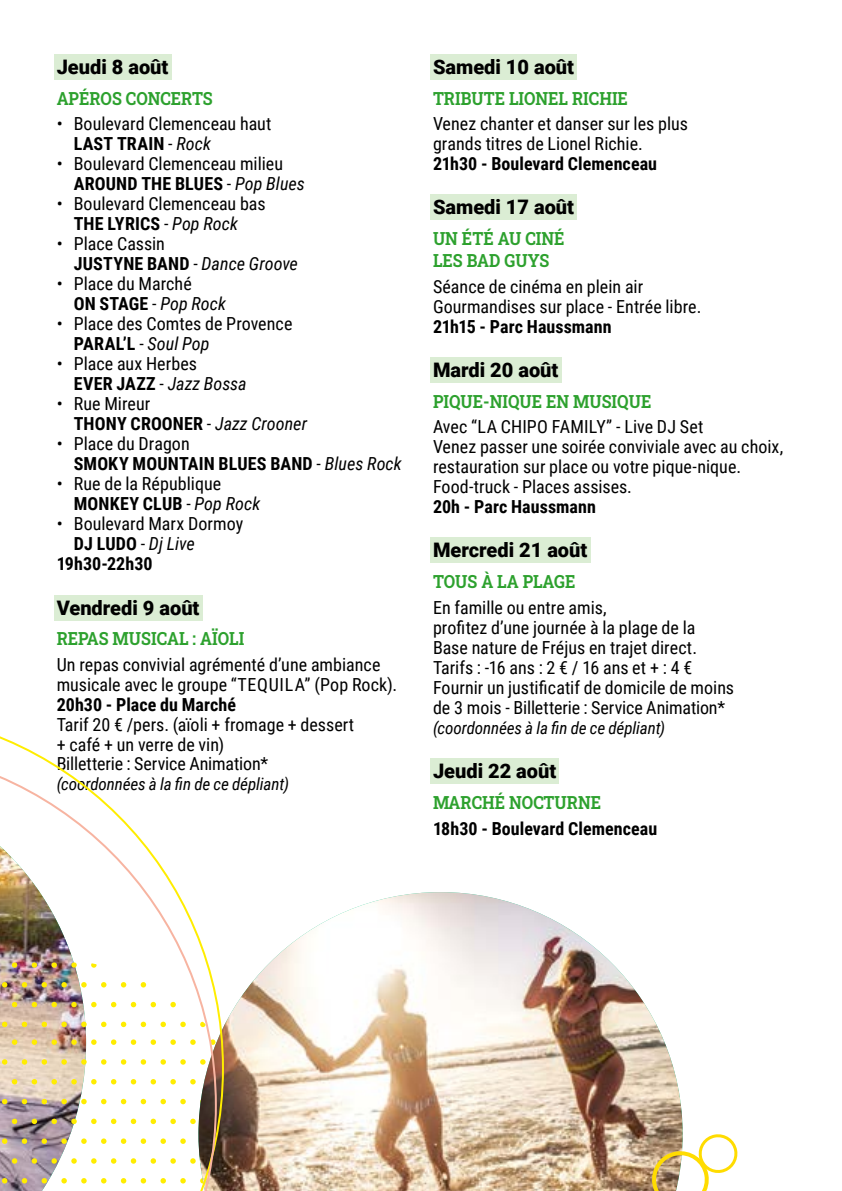
<style>
.page{position:relative;width:842px;height:1191px;background:#fff}
.page>*{position:absolute;margin:0;border:0;box-sizing:border-box;transform-origin:0 0}
.t1{font:900 20px "Roboto";color:#000}
.t2{font:18px/20px "Roboto Condensed";color:#000}
.t3{font:700 18px/20px "Roboto Condensed";letter-spacing:.005em;color:#000}
.t4{font:700 18px/21.6px "Roboto Slab";color:#2da12e;scale:.9 1}
.t5{font:italic 17px "Roboto Condensed";letter-spacing:-.005em;color:#000}
.s1{font-weight:700}
.s2{font-style:italic}
.s3{font-weight:400}
.s4{font-weight:400;font-style:italic}
</style>
<div class="page">
<img style="left:224px;top:892px;width:459px;height:299px">
<div style="left:54px;top:54px;width:117px;height:26px;background:#dbedd4"></div>
<div style="left:54px;top:594px;width:148px;height:26px;background:#dbedd4"></div>
<div style="left:430px;top:54px;width:147px;height:26px;background:#dbedd4"></div>
<div style="left:430px;top:194px;width:147px;height:26px;background:#dbedd4"></div>
<div style="left:430px;top:357px;width:131px;height:25px;background:#dbedd4"></div>
<div style="left:430px;top:537px;width:160px;height:26px;background:#dbedd4"></div>
<div style="left:430px;top:758px;width:129px;height:26px;background:#dbedd4"></div>
<svg style="left:652px;top:1134px;width:85px;height:57px"></svg>
<svg style="left:0;top:736px;width:224px;height:455px"></svg>
<img style="left:0;top:747px;width:217px;height:444px">
<p class="t1" style="left:57px;top:53px;width:113px">Jeudi 8 août</p>
<p class="t4" style="left:57px;top:87px;width:175px">APÉROS CONCERTS</p>
<p class="t2" style="left:74px;top:113px;width:199px;text-indent:-17px">• Boulevard Clemenceau haut<br><span class="s1">LAST TRAIN</span> - <span class="s2">Rock</span></p>
<p class="t2" style="left:74px;top:153px;width:233px;text-indent:-17px">• Boulevard Clemenceau milieu<br><span class="s1">AROUND THE BLUES</span> - <span class="s2">Pop Blues</span></p>
<p class="t2" style="left:57px;top:193px;width:210px;text-align:center">• Boulevard Clemenceau bas<br><span class="s1">THE LYRICS</span> - <span class="s2">Pop Rock</span></p>
<p class="t2" style="left:74px;top:233px;width:226px;text-indent:-17px">• Place Cassin<br><span class="s1">JUSTYNE BAND</span> - <span class="s2">Dance Groove</span></p>
<p class="t2" style="left:74px;top:273px;width:154px;text-indent:-17px">• Place du Marché<br><span class="s1">ON STAGE</span> - <span class="s2">Pop Rock</span></p>
<p class="t2" style="left:74px;top:313px;width:220px;text-indent:-17px">• Place des Comtes de Provence<br><span class="s1">PARAL’L</span> - <span class="s2">Soul Pop</span></p>
<p class="t2" style="left:74px;top:353px;width:174px;text-indent:-17px">• Place aux Herbes<br><span class="s1">EVER JAZZ</span> - <span class="s2">Jazz Bossa</span></p>
<p class="t3" style="left:74px;top:393px;width:235px;text-indent:-17px"><span class="s3">• Rue Mireur<br></span>THONY CROONER <span class="s3">-</span> <span class="s4">Jazz Crooner</span></p>
<p class="t3" style="left:74px;top:433px;width:330px;text-indent:-17px"><span class="s3">• Place du Dragon<br></span>SMOKY MOUNTAIN BLUES BAND <span class="s3">-</span> <span class="s4">Blues Rock</span></p>
<p class="t2" style="left:74px;top:473px;width:188px;text-indent:-17px">• Rue de la République<br><span class="s1">MONKEY CLUB</span> - <span class="s2">Pop Rock</span></p>
<p class="t2" style="left:57px;top:513px;width:188px">• Boulevard Marx Dormoy</p>
<p class="t3" style="left:74px;top:533px;width:123px">DJ LUDO <span class="s3">-</span> <span class="s4">Dj Live</span></p>
<p class="t3" style="left:57px;top:553px;width:97px">19h30-22h30</p>
<p class="t1" style="left:57px;top:593px;width:144px">Vendredi 9 août</p>
<p class="t4" style="left:57px;top:627px;width:210px">REPAS MUSICAL : AÏOLI</p>
<p class="t2" style="left:57px;top:654px;width:342px">Un repas convivial agrémenté d’une ambiance musicale avec le groupe “TEQUILA” (Pop Rock).</p>
<p class="t3" style="left:57px;top:694px;width:181px">20h30 - Place du Marché</p>
<p class="t2" style="left:57px;top:714px;width:299px">Tarif 20 € /pers. (aïoli + fromage + dessert + café + un verre de vin)<br>Billetterie : Service Animation*</p>
<p class="t5" style="left:57px;top:772px;width:234px">(coordonnées à la fin de ce dépliant)</p>
<p class="t1" style="left:433px;top:53px;width:143px">Samedi 10 août</p>
<p class="t4" style="left:433px;top:87px;width:218px">TRIBUTE LIONEL RICHIE</p>
<p class="t2" style="left:433px;top:113px;width:257px">Venez chanter et danser sur les plus grands titres de Lionel Richie.</p>
<p class="t3" style="left:433px;top:153px;width:226px">21h30 - Boulevard Clemenceau</p>
<p class="t1" style="left:433px;top:193px;width:143px">Samedi 17 août</p>
<p class="t4" style="left:433px;top:227px;width:148px">UN ÉTÉ AU CINÉ<br>LES BAD GUYS</p>
<p class="t2" style="left:433px;top:275px;width:270px">Séance de cinéma en plein air<br>Gourmandises sur place - Entrée libre.</p>
<p class="t3" style="left:433px;top:315px;width:180px">21h15 - Parc Haussmann</p>
<p class="t1" style="left:433px;top:355px;width:127px">Mardi 20 août</p>
<p class="t4" style="left:433px;top:390px;width:244px">PIQUE-NIQUE EN MUSIQUE</p>
<p class="t2" style="left:433px;top:416px;width:352px">Avec “LA CHIPO FAMILY” - Live DJ Set<br>Venez passer une soirée conviviale avec au choix, restauration sur place ou votre pique-nique.<br>Food-truck - Places assises.</p>
<p class="t3" style="left:433px;top:496px;width:165px">20h - Parc Haussmann</p>
<p class="t1" style="left:433px;top:536px;width:156px">Mercredi 21 août</p>
<p class="t4" style="left:433px;top:570px;width:160px">TOUS À LA PLAGE</p>
<p class="t2" style="left:433px;top:597px;width:303px">En famille ou entre amis,<br>profitez d’une journée à la plage de la Base nature de Fréjus en trajet direct.<br>Tarifs : -16 ans : 2 € / 16 ans et + : 4 € Fournir un justificatif de domicile de moins de 3 mois - Billetterie : Service Animation*</p>
<p class="t5" style="left:433px;top:716px;width:234px">(coordonnées à la fin de ce dépliant)</p>
<p class="t1" style="left:433px;top:757px;width:125px">Jeudi 22 août</p>
<p class="t4" style="left:433px;top:791px;width:188px">MARCHÉ NOCTURNE</p>
<p class="t3" style="left:433px;top:817px;width:226px">18h30 - Boulevard Clemenceau</p>
</div>
